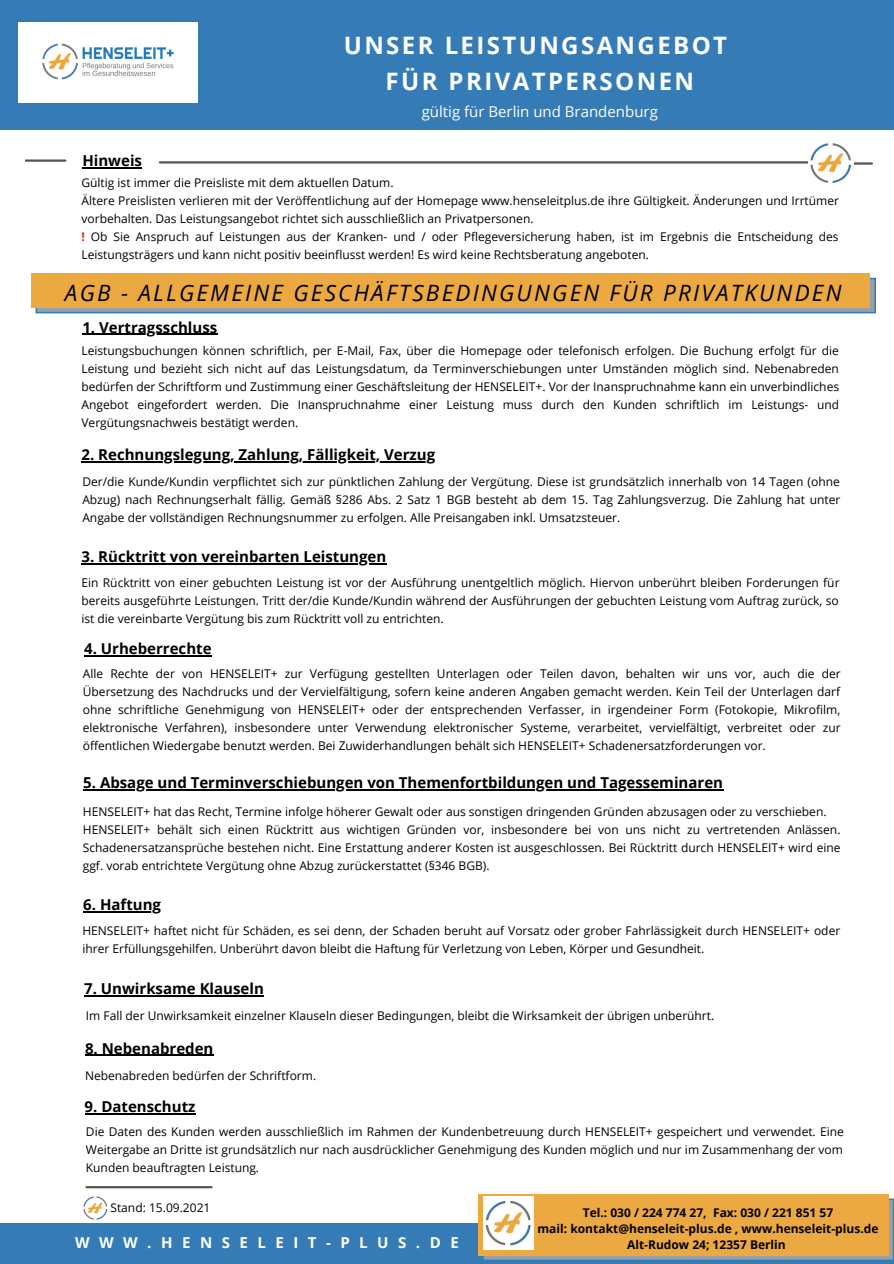
<style>
.page{position:relative;width:894px;height:1264px;background:#fff}
.page>*{position:absolute;margin:0;border:0;box-sizing:border-box;transform-origin:0 0}
.t1{font:700 24px "Open Sans";letter-spacing:.1em;color:#fff}
.t2{font:italic 22.5px "Open Sans";letter-spacing:.1em;color:#000}
.t3{font:700 15px "Open Sans";color:#000}
.t4{font:15px "Open Sans";color:#fff}
.t5{font:700 15px "Open Sans";letter-spacing:.63em;color:#fff}
.t6{font:12px/18px "Open Sans";color:#000;text-align:justify}
.t7{font:700 12px "Open Sans";color:#000}
.s1{font-weight:700;color:#ff1616}
.s2{font-style:inherit}
</style>
<div class="page">
<div style="left:0;top:1223px;width:893px;height:40px;background:#357bb5"></div>
<svg style="left:482px;top:1198px;width:411px;height:62px;background:#a19e93"></svg>
<div style="left:477px;top:1194px;width:411px;height:61px;background:#eca942"></div>
<div style="left:0;top:0;width:893px;height:130px;background:#357bb5"></div>
<img style="left:19px;top:23px;width:179px;height:80px">
<hr style="left:851px;top:162px;width:20px;height:3px;background:#545454">
<hr style="left:160px;top:161px;width:647px;height:2px;background:#545454">
<img style="left:810px;top:143px;width:43px;height:40px">
<img style="left:483px;top:1196px;width:50px;height:53px">
<hr style="left:86px;top:1185px;width:125px;height:3px;background:#545454">
<hr style="left:26px;top:159px;width:39px;height:3px;background:#545454">
<img style="left:83px;top:1196px;width:25px;height:24px">
<svg style="left:36px;top:278px;width:839px;height:35px;background:#929998"></svg>
<div style="left:31px;top:273px;width:838px;height:34px;background:#eca942"></div>
<hr style="left:82px;top:167px;width:60px;height:1px;background:#000">
<hr style="left:82px;top:334px;width:135px;height:1px;background:#000">
<hr style="left:81px;top:461px;width:354px;height:1px;background:#000">
<hr style="left:81px;top:563px;width:305px;height:1px;background:#000">
<hr style="left:84px;top:655px;width:128px;height:1px;background:#000">
<hr style="left:83px;top:789px;width:640px;height:1px;background:#000">
<hr style="left:83px;top:911px;width:78px;height:1px;background:#000">
<hr style="left:84px;top:995px;width:180px;height:1px;background:#000">
<hr style="left:85px;top:1054px;width:128px;height:1px;background:#000">
<hr style="left:85px;top:1113px;width:110px;height:1px;background:#000">
<p class="t1" style="left:344px;top:28px;width:385px">UNSER LEISTUNGSANGEBOT</p>
<p class="t1" style="left:385px;top:64px;width:310px">FÜR PRIVATPERSONEN</p>
<p class="t3" style="left:82px;top:150px;width:61px">Hinweis</p>
<p class="t4" style="left:421px;top:101px;width:237px">gültig für Berlin und Brandenburg</p>
<p class="t6" style="left:81px;top:173px;width:313px">Gültig ist immer die Preisliste mit dem aktuellen Datum.</p>
<p class="t6" style="left:81px;top:191px;width:758px">Ältere Preislisten verlieren mit der Veröffentlichung auf der Homepage www.henseleitplus.de ihre Gültigkeit. Änderungen und Irrtümer vorbehalten. Das Leistungsangebot richtet sich ausschließlich an Privatpersonen.</p>
<p class="t6" style="left:81px;top:227px;width:758px"><span class="s1">!</span> Ob Sie Anspruch auf Leistungen aus der Kranken- und / oder Pflegeversicherung haben, ist im Ergebnis die Entscheidung des<br>Leistungsträgers und kann nicht positiv beeinflusst werden! Es wird keine Rechtsberatung angeboten.</p>
<p class="t2" style="left:65px;top:277px;width:777px">AGB - ALLGEMEINE GESCHÄFTSBEDINGUNGEN FÜR PRIVATKUNDEN</p>
<p class="t3" style="left:82px;top:316px;width:136px">1. Vertragsschluss</p>
<p class="t6" style="left:81px;top:341px;width:759px">Leistungsbuchungen können schriftlich, per E-Mail, Fax, über die Homepage oder telefonisch erfolgen. Die Buchung erfolgt für die Leistung und bezieht sich nicht auf das Leistungsdatum, da Terminverschiebungen unter Umständen möglich sind. Nebenabreden bedürfen der Schriftform und Zustimmung einer Geschäftsleitung der HENSELEIT+. Vor der Inanspruchnahme kann ein unverbindliches Angebot eingefordert werden. Die Inanspruchnahme einer Leistung muss durch den Kunden schriftlich im Leistungs- und Vergütungsnachweis bestätigt werden.</p>
<p class="t3" style="left:81px;top:444px;width:355px">2. Rechnungslegung, Zahlung, Fälligkeit, Verzug</p>
<p class="t6" style="left:82px;top:472px;width:759px">Der/die Kunde/Kundin verpflichtet sich zur pünktlichen Zahlung der Vergütung. Diese ist grundsätzlich innerhalb von 14 Tagen (ohne Abzug) nach Rechnungserhalt fällig. Gemäß §286 Abs. 2 Satz 1 BGB besteht ab dem 15. Tag Zahlungsverzug. Die Zahlung hat unter Angabe der vollständigen Rechnungsnummer zu erfolgen. Alle Preisangaben inkl. Umsatzsteuer.</p>
<p class="t3" style="left:81px;top:546px;width:306px">3. Rücktritt von vereinbarten Leistungen</p>
<p class="t6" style="left:81px;top:573px;width:759px">Ein Rücktritt von einer gebuchten Leistung ist vor der Ausführung unentgeltlich möglich. Hiervon unberührt bleiben Forderungen für bereits ausgeführte Leistungen. Tritt der/die Kunde/Kundin während der Ausführungen der gebuchten Leistung vom Auftrag zurück, so ist die vereinbarte Vergütung bis zum Rücktritt voll zu entrichten.</p>
<p class="t3" style="left:84px;top:638px;width:129px">4. Urheberrechte</p>
<p class="t6" style="left:83px;top:664px;width:759px">Alle Rechte der von HENSELEIT+ zur Verfügung gestellten Unterlagen oder Teilen davon, behalten wir uns vor, auch die der Übersetzung des Nachdrucks und der Vervielfältigung, sofern keine anderen Angaben gemacht werden. Kein Teil der Unterlagen darf ohne schriftliche Genehmigung von HENSELEIT+ oder der entsprechenden Verfasser, in irgendeiner Form (Fotokopie, Mikrofilm, elektronische Verfahren), insbesondere unter Verwendung elektronischer Systeme, verarbeitet, vervielfältigt, verbreitet oder zur öffentlichen Wiedergabe benutzt werden. Bei Zuwiderhandlungen behält sich HENSELEIT+ Schadenersatzforderungen vor.</p>
<p class="t3" style="left:83px;top:772px;width:641px">5. Absage und Terminverschiebungen von Themenfortbildungen und Tagesseminaren</p>
<p class="t6" style="left:83px;top:802px;width:745px">HENSELEIT+ hat das Recht, Termine infolge höherer Gewalt oder aus sonstigen dringenden Gründen abzusagen oder zu verschieben.</p>
<p class="t6" style="left:83px;top:820px;width:759px">HENSELEIT+ behält sich einen Rücktritt aus wichtigen Gründen vor, insbesondere bei von uns nicht zu vertretenden Anlässen.<br>Schadenersatzansprüche bestehen nicht. Eine Erstattung anderer Kosten ist ausgeschlossen. Bei Rücktritt durch HENSELEIT+ wird eine ggf. vorab entrichtete Vergütung ohne Abzug zurückerstattet (§346 BGB).</p>
<p class="t3" style="left:83px;top:894px;width:79px">6. Haftung</p>
<p class="t6" style="left:82px;top:921px;width:759px">HENSELEIT+ haftet nicht für Schäden, es sei denn, der Schaden beruht auf Vorsatz oder grober Fahrlässigkeit durch HENSELEIT+ oder ihrer Erfüllungsgehilfen. Unberührt davon bleibt die Haftung für Verletzung von Leben, Körper und Gesundheit.</p>
<p class="t3" style="left:84px;top:978px;width:181px">7. Unwirksame Klauseln</p>
<p class="t6" style="left:86px;top:1006px;width:629px">Im Fall der Unwirksamkeit einzelner Klauseln dieser Bedingungen, bleibt die Wirksamkeit der übrigen unberührt.</p>
<p class="t3" style="left:85px;top:1037px;width:130px">8. Nebenabreden</p>
<p class="t6" style="left:85px;top:1065px;width:232px">Nebenabreden bedürfen der Schriftform.</p>
<p class="t3" style="left:85px;top:1096px;width:112px">9. Datenschutz</p>
<p class="t6" style="left:86px;top:1122px;width:759px">Die Daten des Kunden werden ausschließlich im Rahmen der Kundenbetreuung durch HENSELEIT+ gespeichert und verwendet. Eine<br>Weitergabe an Dritte ist grundsätzlich nur nach ausdrücklicher Genehmigung des Kunden möglich und nur im Zusammenhang der vom</p>
<p class="t6" style="left:86px;top:1158px;width:175px">Kunden beauftragten Leistung.</p>
<p class="t6" style="left:110px;top:1197px;width:101px">Stand: <span class="s2">15</span>.0<span class="s2">9</span>.2021</p>
<p class="t7" style="left:582px;top:1204px;width:252px">Tel.: 030 / 224 774 27, Fax: 030 / 221 851 57</p>
<p class="t7" style="left:537px;top:1220px;width:342px">mail: kontakt@henseleit-plus.de , www.henseleit-plus.de</p>
<p class="t7" style="left:627px;top:1236px;width:160px">Alt-Rudow 24; 12357 Berlin</p>
<p class="t5" style="left:75px;top:1231px;width:385px">WWW.HENSELEIT-PLUS.DE</p>
</div>
